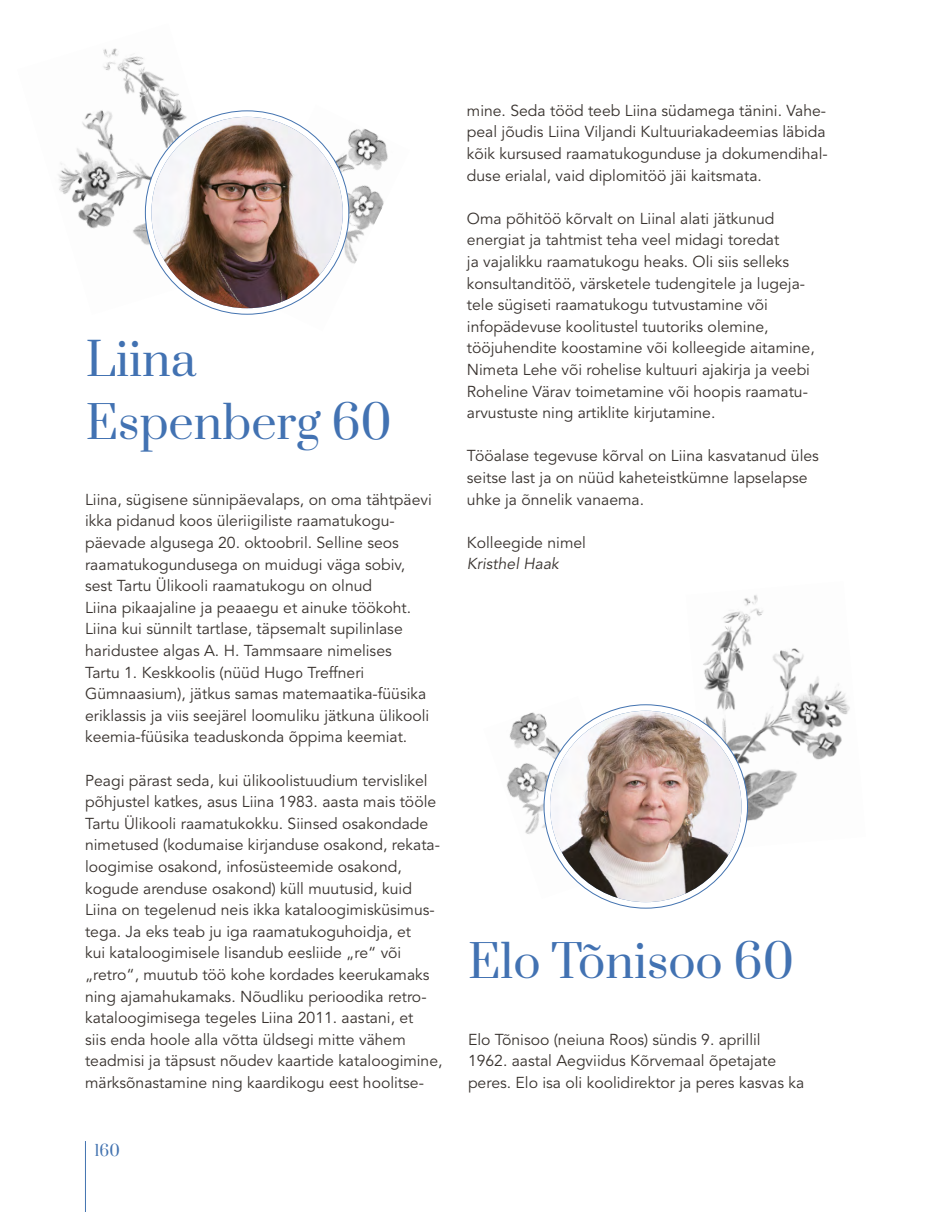
<style>
.page{position:relative;width:936px;height:1212px;background:#fff}
.page>*{position:absolute;margin:0;border:0;box-sizing:border-box;transform-origin:0 0}
.t1{font:45px/63px "Prata";color:#4272b2}
.t2{font:15.75px/21.6px "Avenir LT Std";color:#38322e}
.t3{font:italic 15.75px "Avenir LT Std";color:#38322e}
.t4{font:15px "Prata";color:#4373b0}
</style>
<div class="page">
<hr style="left:85px;top:1141px;width:1px;height:71px;background:#4373b0">
<img style="left:257px;top:111px;width:131px;height:204px">
<img style="left:506px;top:706px;width:122px;height:193px">
<img style="left:58px;top:48px;width:179px;height:267px">
<img style="left:685px;top:595px;width:165px;height:255px">
<svg style="left:145px;top:111px;width:204px;height:203px"></svg>
<svg style="left:544px;top:705px;width:203px;height:203px"></svg>
<img style="left:151px;top:117px;width:192px;height:191px;border-radius:96px">
<img style="left:550px;top:711px;width:191px;height:191px;border-radius:96px">
<h1 class="t1" style="left:86px;top:325px;width:307px">Liina<br>Espenberg 60</h1>
<p class="t2" style="left:85px;top:489px;width:348px">Liina, sügisene sünnipäevalaps, on oma tähtpäevi ikka pidanud koos üleriigiliste raamatukogu&shy;päevade algusega 20. oktoobril. Selline seos raamatukogundusega on muidugi väga sobiv, sest Tartu Ülikooli raamatukogu on olnud<br>Liina pikaajaline ja peaaegu et ainuke töökoht.<br>Liina kui sünnilt tartlase, täpsemalt supilinlase haridustee algas A. H. Tammsaare nimelises<br>Tartu 1. Keskkoolis (nüüd Hugo Treffneri Gümnaasium), jätkus samas matemaatika-füüsika eriklassis ja viis seejärel loomuliku jätkuna ülikooli keemia-füüsika teaduskonda õppima keemiat.</p>
<p class="t2" style="left:85px;top:770px;width:359px">Peagi pärast seda, kui ülikoolistuudium tervislikel põhjustel katkes, asus Liina 1983. aasta mais tööle Tartu Ülikooli raamatukokku. Siinsed osakondade nimetused (kodumaise kirjanduse osakond, rekata&shy;loogimise osakond, infosüsteemide osakond, kogude arenduse osakond) küll muutusid, kuid Liina on tegelenud neis ikka kataloogimisküsimus&shy;tega. Ja eks teab ju iga raamatukoguhoidja, et<br>kui kataloogimisele lisandub eesliide „re“ või „retro“, muutub töö kohe kordades keerukamaks ning ajamahukamaks. Nõudliku perioodika retro&shy;kataloogimisega tegeles Liina 2011. aastani, et<br>siis enda hoole alla võtta üldsegi mitte vähem teadmisi ja täpsust nõudev kaartide kataloogimine, märksõnastamine ning kaardikogu eest hoolitse-</p>
<p class="t4" style="left:94px;top:1138px;width:27px">160</p>
<p class="t2" style="left:467px;top:100px;width:362px">mine. Seda tööd teeb Liina südamega tänini. Vahe&shy;peal jõudis Liina Viljandi Kultuuriakadeemias läbida kõik kursused raamatukogunduse ja dokumendihal&shy;duse erialal, vaid diplomitöö jäi kaitsmata.</p>
<p class="t2" style="left:467px;top:208px;width:349px">Oma põhitöö kõrvalt on Liinal alati jätkunud energiat ja tahtmist teha veel midagi toredat<br>ja vajalikku raamatukogu heaks. Oli siis selleks konsultanditöö, värsketele tudengitele ja lugeja&shy;tele sügiseti raamatukogu tutvustamine või infopädevuse koolitustel tuutoriks olemine, tööjuhendite koostamine või kolleegide aitamine, Nimeta Lehe või rohelise kultuuri ajakirja ja veebi Roheline Värav toimetamine või hoopis raamatu&shy;arvustuste ning artiklite kirjutamine.</p>
<p class="t2" style="left:467px;top:446px;width:353px">Tööalase tegevuse kõrval on Liina kasvatanud üles seitse last ja on nüüd kaheteistkümne lapselapse uhke ja õnnelik vanaema.</p>
<p class="t2" style="left:467px;top:532px;width:120px">Kolleegide nimel</p>
<p class="t3" style="left:467px;top:555px;width:93px">Kristhel Haak</p>
<h1 class="t1" style="left:468px;top:928px;width:327px">Elo Tõnisoo 60</h1>
<p class="t2" style="left:468px;top:1029px;width:338px">Elo Tõnisoo (neiuna Roos) sündis 9. aprillil<br>1962. aastal Aegviidus Kõrvemaal õpetajate peres. Elo isa oli koolidirektor ja peres kasvas ka</p>
</div>
